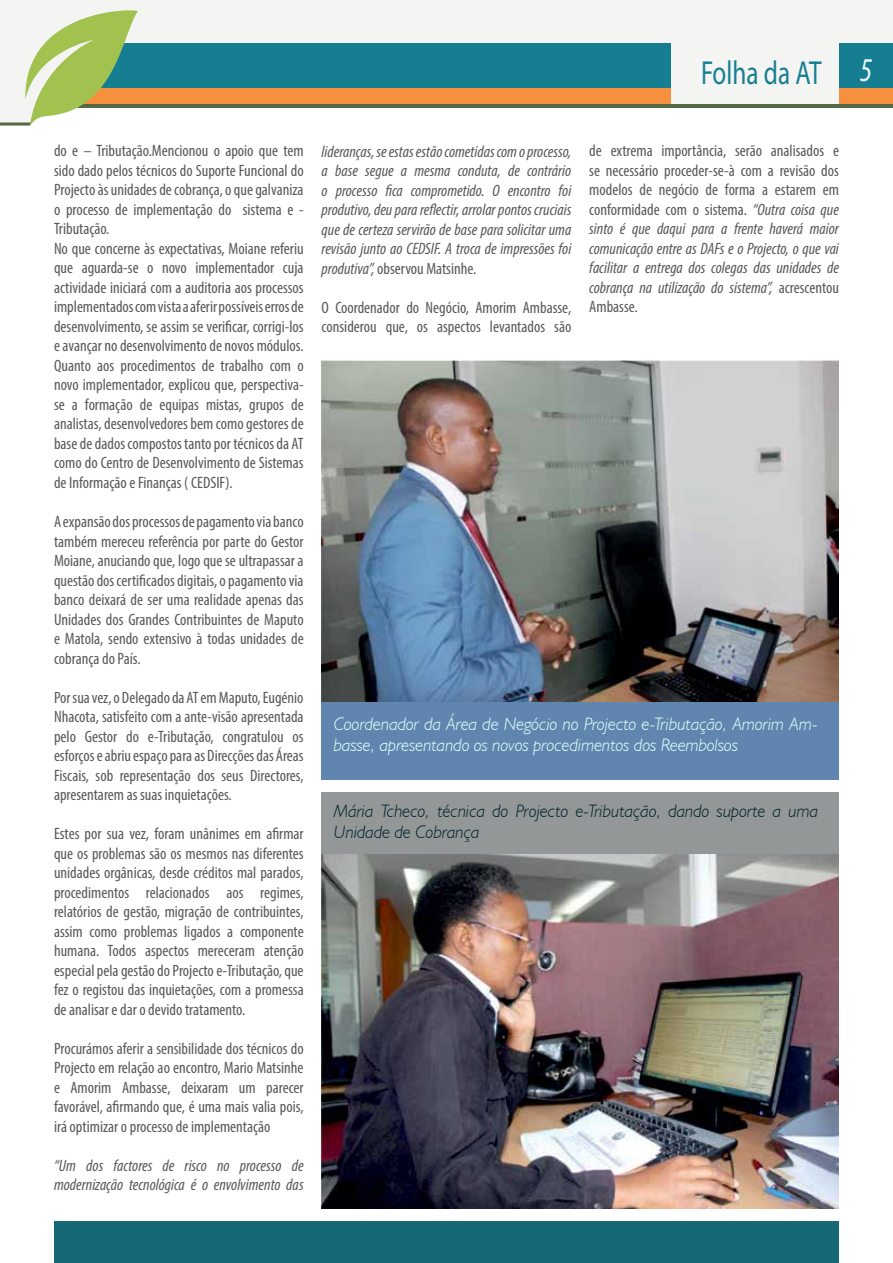
<style>
.page{position:relative;width:893px;height:1263px;background:#fff}
.page>*{position:absolute;margin:0;border:0;box-sizing:border-box;transform-origin:0 0}
.t1{font:33.3px "Myriad Pro";color:#157e91;scale:.75 1}
.t2{font:italic 300 18px/21.6px "Humanist 521 BT";color:#e1fffb}
.t3{font:italic 300 18px/21.6px "Humanist 521 BT";color:#00242e}
.t4{font:condensed 16.5px/19.5px "Myriad Pro";color:#58595b;text-align:justify}
.t5{font:italic condensed 16.5px/19.5px "Myriad Pro";color:#58595b;text-align:justify}
.s1{font-style:italic;color:#f0f9fd}
.s2{font-style:normal}
</style>
<div class="page">
<div style="left:0;top:0;width:893px;height:108px;background:#f4f4f3"></div>
<div style="left:54px;top:1221px;width:785px;height:42px;background:#176876"></div>
<div style="left:99px;top:44px;width:572px;height:44px;background:#157e91"></div>
<div style="left:839px;top:44px;width:54px;height:44px;background:#157e91"></div>
<div style="left:77px;top:88px;width:594px;height:16px;background:#f6903e"></div>
<div style="left:839px;top:88px;width:54px;height:16px;background:#f6903e"></div>
<hr style="left:67px;top:104px;width:826px;height:3px;background:#546a44">
<svg style="left:0;top:8px;width:138px;height:118px"></svg>
<img style="left:322px;top:854px;width:517px;height:355px">
<img style="left:322px;top:360px;width:517px;height:342px">
<div style="left:322px;top:792px;width:517px;height:62px;background:#949797"></div>
<div style="left:322px;top:702px;width:517px;height:77px;background:#6086af"></div>
<h1 class="t1" style="left:701px;top:53px;width:230px">Folha da AT <span class="s1">5</span></h1>
<p class="t4" style="left:54px;top:141px;width:251px;text-align:left">do e – Tributação.Mencionou o apoio que tem sido dado pelos técnicos do Suporte Funcional do Projecto às unidades de cobrança, o que galvaniza o processo de implementação do sistema e - Tributação.<br>No que concerne às expectativas, Moiane referiu que aguarda-se o novo implementador cuja actividade iniciará com a auditoria aos processos implementados com vista a aferir possíveis erros de desenvolvimento, se assim se verificar, corrigi-los e avançar no desenvolvimento de novos módulos.<br>Quanto aos procedimentos de trabalho com o novo implementador, explicou que, perspectiva&shy;se a formação de equipas mistas, grupos de analistas, desenvolvedores bem como gestores de base de dados compostos tanto por técnicos da AT como do Centro de Desenvolvimento de Sistemas de Informação e Finanças ( CEDSIF).</p>
<p class="t4" style="left:54px;top:512px;width:251px">A expansão dos processos de pagamento via banco também mereceu referência por parte do Gestor Moiane, anuciando que, logo que se ultrapassar a questão dos certificados digitais, o pagamento via banco deixará de ser uma realidade apenas das Unidades dos Grandes Contribuintes de Maputo e Matola, sendo extensivo à todas unidades de cobrança do País.</p>
<p class="t4" style="left:54px;top:687px;width:251px">Por sua vez, o Delegado da AT em Maputo, Eugénio Nhacota, satisfeito com a ante-visão apresentada pelo Gestor do e-Tributação, congratulou os esforços e abriu espaço para as Direcções das Áreas Fiscais, sob representação dos seus Directores, apresentarem as suas inquietações.</p>
<p class="t4" style="left:54px;top:824px;width:251px">Estes por sua vez, foram unânimes em afirmar que os problemas são os mesmos nas diferentes unidades orgânicas, desde créditos mal parados, procedimentos relacionados aos regimes, relatórios de gestão, migração de contribuintes, assim como problemas ligados a componente humana. Todos aspectos mereceram atenção especial pela gestão do Projecto e-Tributação, que fez o registou das inquietações, com a promessa de analisar e dar o devido tratamento.</p>
<p class="t4" style="left:54px;top:1038px;width:251px">Procurámos aferir a sensibilidade dos técnicos do Projecto em relação ao encontro, Mario Matsinhe e Amorim Ambasse, deixaram um parecer favorável, afirmando que, é uma mais valia pois, irá optimizar o processo de implementação</p>
<p class="t5" style="left:54px;top:1155px;width:251px">“Um dos factores de risco no processo de modernização tecnológica é o envolvimento das</p>
<p class="t5" style="left:322px;top:141px;width:251px">lideranças, se estas estão cometidas com o processo, a base segue a mesma conduta, de contrário o processo fica comprometido. O encontro foi produtivo, deu para reflectir, arrolar pontos cruciais que de certeza servirão de base para solicitar uma revisão junto ao CEDSIF. A troca de impressões foi produtiva”, <span class="s2">observou Matsinhe.</span></p>
<p class="t4" style="left:322px;top:297px;width:251px">O Coordenador do Negócio, Amorim Ambasse, considerou que, os aspectos levantados são</p>
<p class="t5" style="left:589px;top:141px;width:251px"><span class="s2">de extrema importância, serão analisados e se necessário proceder-se-à com a revisão dos modelos de negócio de forma a estarem em conformidade com o sistema.</span> “Outra coisa que sinto é que daqui para a frente haverá maior comunicação entre as DAFs e o Projecto, o que vai facilitar a entrega dos colegas das unidades de cobrança na utilização do sistema”, <span class="s2">acrescentou Ambasse.</span></p>
<p class="t2" style="left:334px;top:712px;width:486px">Coordenador da Área de Negócio no Projecto e-Tributação, Amorim Am&shy;basse, apresentando os novos procedimentos dos Reembolsos</p>
<p class="t3" style="left:334px;top:800px;width:486px">Mária Tcheco, técnica do Projecto e-Tributação, dando suporte a uma<br>Unidade de Cobrança</p>
</div>
